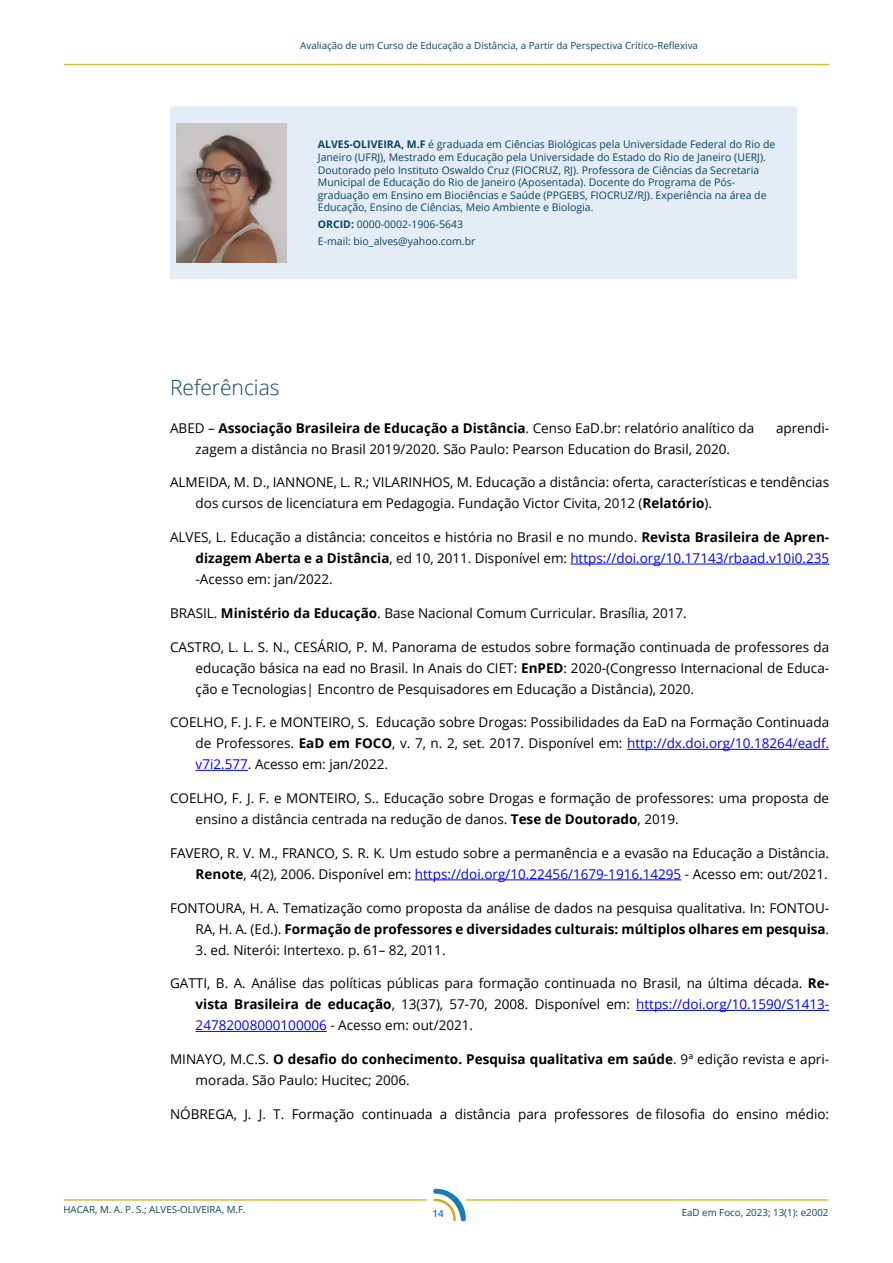
<style>
.page{position:relative;width:893px;height:1263px;background:#fff}
.page>*{position:absolute;margin:0;border:0;box-sizing:border-box;transform-origin:0 0}
.t1{font:300 21px "Open Sans";color:#0b4562}
.t2{font:13.5px/21px "Open Sans";color:#000;text-align:justify}
.t3{font:700 13.5px "Open Sans";color:#000}
.t4{font:10.5px/12.6px "Open Sans";color:#0b4562}
.t5{font:9.75px "Open Sans";color:#0b4562}
.t6{font:600 9.75px "Open Sans";color:#187bb2}
.s1{font-weight:700}
.s2{font-weight:400}
.s3{color:#00f}
.s4{font-style:italic}
</style>
<div class="page">
<hr style="left:64px;top:64px;width:765px;height:1px;background:#d2c12c">
<hr style="left:466px;top:1199px;width:362px;height:2px;background:#d2c12c">
<svg style="left:433px;top:1189px;width:33px;height:32px"></svg>
<hr style="left:64px;top:1199px;width:363px;height:2px;background:#d2c12c">
<hr style="left:570px;top:564px;width:259px;height:1px;background:#00f">
<hr style="left:627px;top:749px;width:202px;height:1px;background:#00f">
<hr style="left:196px;top:770px;width:52px;height:1px;background:#00f">
<hr style="left:415px;top:879px;width:266px;height:1px;background:#00f">
<hr style="left:636px;top:1010px;width:193px;height:1px;background:#00f">
<hr style="left:196px;top:1031px;width:131px;height:1px;background:#00f">
<div style="left:170px;top:106px;width:627px;height:173px;background:#e4ecf5"></div>
<img style="left:176px;top:123px;width:111px;height:139px">
<p class="t5" style="left:300px;top:39px;width:399px">Avaliação de um Curso de Educação a Distância, a Partir da Perspectiva Crítico-Reflexiva</p>
<p class="t4" style="left:318px;top:138px;width:459px"><span class="s1">ALVES-OLIVEIRA, M.F</span> é graduada em Ciências Biológicas pela Universidade Federal do Rio de Janeiro (UFRJ), Mestrado em Educação pela Universidade do Estado do Rio de Janeiro (UERJ).<br>Doutorado pelo Instituto Oswaldo Cruz (FIOCRUZ, RJ). Professora de Ciências da Secretaria Municipal de Educação do Rio de Janeiro (Aposentada). Docente do Programa de Pós&shy;graduação em Ensino em Biociências e Saúde (PPGEBS, FIOCRUZ/RJ). Experiência na área de Educação, Ensino de Ciências, Meio Ambiente e Biologia.</p>
<p class="t4" style="left:318px;top:216px;width:159px;line-height:16.8px"><span class="s1">ORCID:</span> 0000-0002-1906-5643<br>E-mail: bio_alves@yahoo.com.br</p>
<h1 class="t1" style="left:170px;top:372px;width:111px">Referências</h1>
<p class="t3" style="left:170px;top:418px;width:586px"><span class="s2">ABED –</span> Associação Brasileira de Educação a Distância<span class="s2">. Censo EaD.br: relatório analítico da</span></p>
<p class="t2" style="left:776px;top:417px;width:55px">aprendi-</p>
<p class="t2" style="left:196px;top:438px;width:536px">zagem a distância no Brasil 2019/2020. São Paulo: Pearson Education do Brasil, 2020.</p>
<p class="t2" style="left:196px;top:471px;width:635px;text-indent:-26px">ALMEIDA, M. D., IANNONE, L. R.; VILARINHOS, M. Educação a distância: oferta, características e tendências dos cursos de licenciatura em Pedagogia. Fundação Victor Civita, 2012 (<span class="s1">Relatório</span>).</p>
<p class="t2" style="left:196px;top:526px;width:635px;text-indent:-26px">ALVES, L. Educação a distância: conceitos e história no Brasil e no mundo. <span class="s1">Revista Brasileira de Apren&shy;dizagem Aberta e a Distância</span>, ed 10, 2011. Disponível em: <span class="s3">https://doi.org/10.17143/rbaad.v10i0.235 </span>-Acesso em: jan/2022.</p>
<p class="t2" style="left:170px;top:602px;width:518px">BRASIL. <span class="s1">Ministério da Educação</span>. Base Nacional Comum Curricular. Brasília, 2017.</p>
<p class="t2" style="left:196px;top:636px;width:635px;text-indent:-26px">CASTRO, L. L. S. N., CESÁRIO, P. M. Panorama de estudos sobre formação continuada de professores da educação básica na ead no Brasil. In Anais do CIET: <span class="s1">EnPED</span>: 2020-(Congresso Internacional de Educa&shy;ção e Tecnologias| Encontro de Pesquisadores em Educação a Distância), 2020.</p>
<p class="t2" style="left:196px;top:712px;width:635px;text-indent:-26px">COELHO, F. J. F. e MONTEIRO, S. Educação sobre Drogas: Possibilidades da EaD na Formação Continuada de Professores. <span class="s1">EaD em FOCO</span>, v. 7, n. 2, set. 2017. Disponível em: <span class="s3">http://dx.doi.org/10.18264/eadf. v7i2.577</span>. Acesso em: jan/2022.</p>
<p class="t2" style="left:196px;top:787px;width:635px;text-indent:-26px">COELHO, F. J. F. e MONTEIRO, S.. Educação sobre Drogas e formação de professores: uma proposta de ensino a distância centrada na redução de danos. <span class="s1">Tese de Doutorado</span>, 2019.</p>
<p class="t2" style="left:170px;top:842px;width:661px;text-align:right">FAVERO, R. V. M., FRANCO, S. R. K. Um estudo sobre a permanência e a evasão na Educação a Distância.<br><span class="s1">Renote</span>, 4(2), 2006. Disponível em: <span class="s3">https://doi.org/10.22456/1679-1916.14295</span> - Acesso em: out/2021.</p>
<p class="t2" style="left:170px;top:897px;width:661px;text-align:right">FONTOURA, H. A. Tematização como proposta da análise de dados na pesquisa qualitativa. In: FONTOU-<br>RA, H. A. (Ed.). <span class="s1">Formação de professores e diversidades culturais: múltiplos olhares em pesquisa</span>.</p>
<p class="t2" style="left:196px;top:939px;width:251px">3. ed. Niterói: Intertexo. p. 61<span class="s4">–</span> 82, 2011.</p>
<p class="t2" style="left:196px;top:973px;width:635px;text-indent:-26px">GATTI, B. A. Análise das políticas públicas para formação continuada no Brasil, na última década. <span class="s1">Re&shy;vista Brasileira de educação</span>, 13(37), 57-70, 2008. Disponível em: <span class="s3">https://doi.org/10.1590/S1413- 24782008000100006</span> - Acesso em: out/2021.</p>
<p class="t2" style="left:196px;top:1048px;width:635px;text-indent:-26px">MINAYO, M.C.S. <span class="s1">O desafio do conhecimento. Pesquisa qualitativa em saúde</span>. 9ª edição revista e apri&shy;morada. São Paulo: Hucitec; 2006.</p>
<p class="t2" style="left:170px;top:1103px;width:661px">NÓBREGA, J. J. T. Formação continuada a distância para professores de filosofia do ensino médio:</p>
<p class="t5" style="left:63px;top:1203px;width:184px">HACAR, M. A. P. S.; ALVES-OLIVEIRA, M.F.</p>
<p class="t5" style="left:682px;top:1206px;width:148px">EaD em Foco, 2023; 13(1): e2002</p>
<p class="t6" style="left:432px;top:1207px;width:13px">14</p>
</div>
